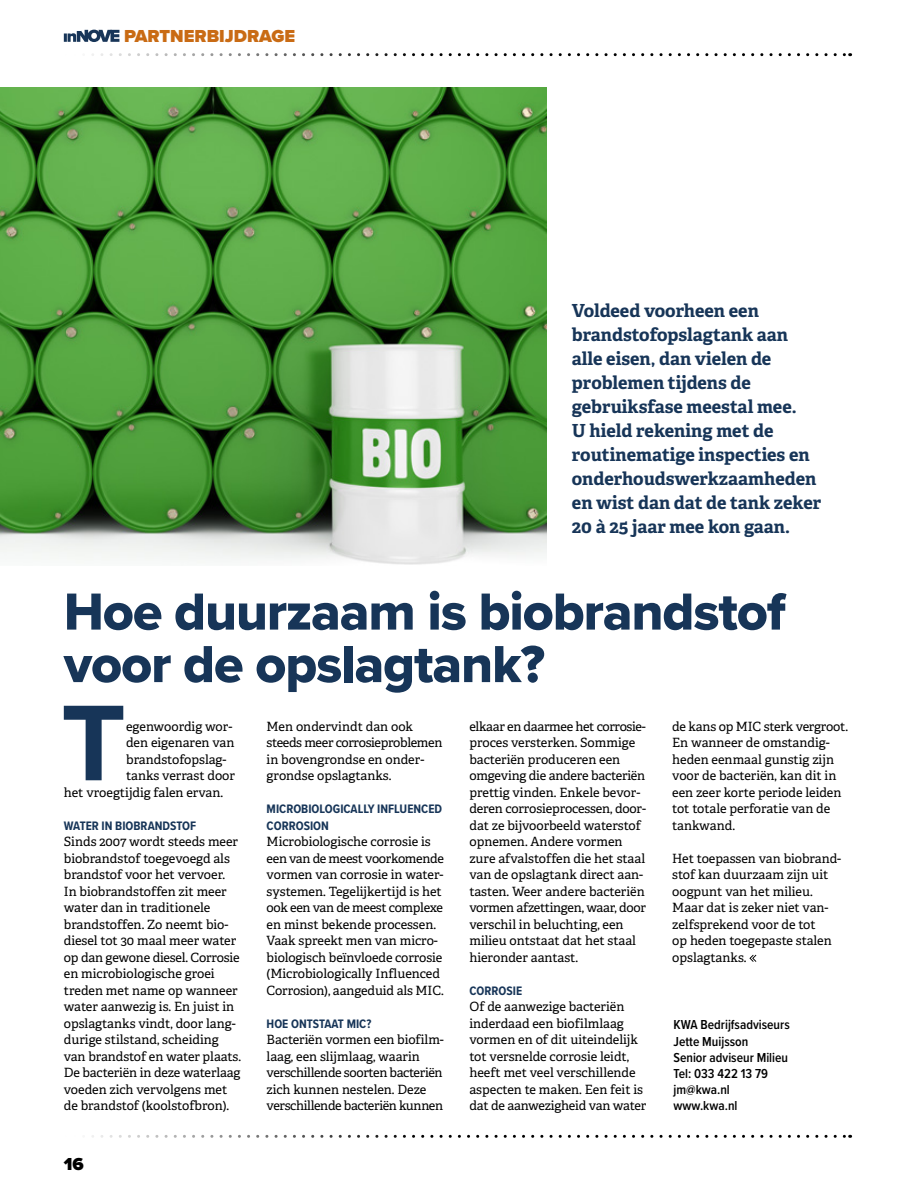
<style>
.page{position:relative;width:915px;height:1191px;background:#fff}
.page>*{position:absolute;margin:0;border:0;box-sizing:border-box;transform-origin:0 0}
.t1{font:700 111.75px "Proxima Nova";color:#173558}
.t2{font:54px/52.5px "Proxima Nova Extrabld";letter-spacing:-.02em;color:#173558}
.t3{font:700 18px/24px "Adelle PE";color:#173558}
.t4{font:900 18px "Proxima Nova";color:#c96b14}
.t5{font:900 18px "Proxima Nova";color:#000}
.t6{font:600 13.5px/16.2px "Proxima Nova Cond";color:#000}
.t7{font:12.75px/16.5px "Adelle PE";letter-spacing:-.005em;color:#000}
.t8{font:700 12.75px/16.5px "Proxima Nova Cond";color:#173558}
</style>
<div class="page">
<svg style="left:92px;top:53px;width:758px;height:3px"></svg>
<svg style="left:92px;top:1134px;width:758px;height:3px"></svg>
<svg style="left:64px;top:29px;width:55px;height:13px"></svg>
<img style="left:0;top:87px;width:546px;height:478px">
<svg style="left:749px;top:954px;width:7px;height:8px"></svg>
<h3 class="t4" style="left:124px;top:23px;width:173px">PARTNERBIJDRAGE</h3>
<p class="t3" style="left:571px;top:297px;width:251px">Voldeed voorheen een brandstofopslagtank aan alle eisen, dan vielen de problemen tijdens de gebruiksfase meestal mee.<br>U hield rekening met de routinematige inspecties en onderhoudswerkzaamheden en wist dan dat de tank zeker<br>20 à 25 jaar mee kon gaan.</p>
<h2 class="t2" style="left:64px;top:584px;width:723px">Hoe duurzaam is biobrandstof voor de opslagtank?</h2>
<h1 class="t1" style="left:61px;top:659px;width:67px">T</h1>
<p class="t7" style="left:672px;top:717px;width:177px">de kans op MIC sterk vergroot.<br>En wanneer de omstandig&shy;heden eenmaal gunstig zijn voor de bacteriën, kan dit in een zeer korte periode leiden tot totale perforatie van de tankwand.</p>
<p class="t7" style="left:672px;top:849px;width:170px">Het toepassen van biobrand&shy;stof kan duurzaam zijn uit oogpunt van het milieu.<br>Maar dat is zeker niet van&shy;zelfsprekend voor de tot<br>op heden toegepaste stalen opslagtanks.</p>
<p class="t7" style="left:469px;top:717px;width:178px">elkaar en daarmee het corrosie&shy;proces versterken. Sommige bacteriën produceren een omgeving die andere bacteriën prettig vinden. Enkele bevor&shy;deren corrosieprocessen, door&shy;dat ze bijvoorbeeld waterstof opnemen. Andere vormen zure afvalstoffen die het staal van de opslagtank direct aan&shy;tasten. Weer andere bacteriën vormen afzettingen, waar, door verschil in beluchting, een milieu ontstaat dat het staal hieronder aantast.</p>
<p class="t8" style="left:469px;top:982px;width:54px">CORROSIE</p>
<p class="t7" style="left:469px;top:998px;width:178px">Of de aanwezige bacteriën inderdaad een biofilmlaag vormen en of dit uiteindelijk tot versnelde corrosie leidt, heeft met veel verschillende aspecten te maken. Een feit is dat de aanwezigheid van water</p>
<p class="t7" style="left:266px;top:717px;width:177px">Men ondervindt dan ook steeds meer corrosieproblemen in bovengrondse en onder&shy;grondse opslagtanks.</p>
<p class="t8" style="left:266px;top:800px;width:177px">MICROBIOLOGICALLY INFLUENCED<br>CORROSION</p>
<p class="t7" style="left:266px;top:833px;width:179px">Microbiologische corrosie is een van de meest voorkomende vormen van corrosie in water&shy;systemen. Tegelijkertijd is het ook een van de meest complexe en minst bekende processen.<br>Vaak spreekt men van micro&shy;biologisch beïnvloede corrosie (Microbiologically Influenced<br>Corrosion), aangeduid als MIC.</p>
<p class="t8" style="left:266px;top:1015px;width:106px">HOE ONTSTAAT MIC?</p>
<p class="t7" style="left:266px;top:1031px;width:178px">Bacteriën vormen een biofilm&shy;laag, een slijmlaag, waarin verschillende soorten bacteriën zich kunnen nestelen. Deze verschillende bacteriën kunnen</p>
<p class="t7" style="left:126px;top:717px;width:108px">egenwoordig wor-</p>
<p class="t7" style="left:126px;top:734px;width:110px">den eigenaren van</p>
<p class="t7" style="left:126px;top:750px;width:102px">brandstofopslag-</p>
<p class="t7" style="left:126px;top:767px;width:110px">tanks verrast door</p>
<p class="t7" style="left:64px;top:783px;width:161px">het vroegtijdig falen ervan.</p>
<p class="t8" style="left:64px;top:817px;width:134px">WATER IN BIOBRANDSTOF</p>
<p class="t7" style="left:64px;top:833px;width:179px">Sinds 2007 wordt steeds meer biobrandstof toegevoegd als brandstof voor het vervoer.<br>In biobrandstoffen zit meer water dan in traditionele brandstoffen. Zo neemt bio&shy;diesel tot 30 maal meer water op dan gewone diesel. Corrosie en microbiologische groei treden met name op wanneer water aanwezig is. En juist in opslagtanks vindt, door lang&shy;durige stilstand, scheiding van brandstof en water plaats.<br>De bacteriën in deze waterlaag voeden zich vervolgens met de brandstof (koolstofbron).</p>
<p class="t6" style="left:673px;top:1016px;width:118px">KWA Bedrijfsadviseurs<br>Jette Muijsson<br>Senior adviseur Milieu<br>Tel: 033 422 13 79 jm@kwa.nl www.kwa.nl</p>
<h3 class="t5" style="left:64px;top:1150px;width:21px">16</h3>
</div>
